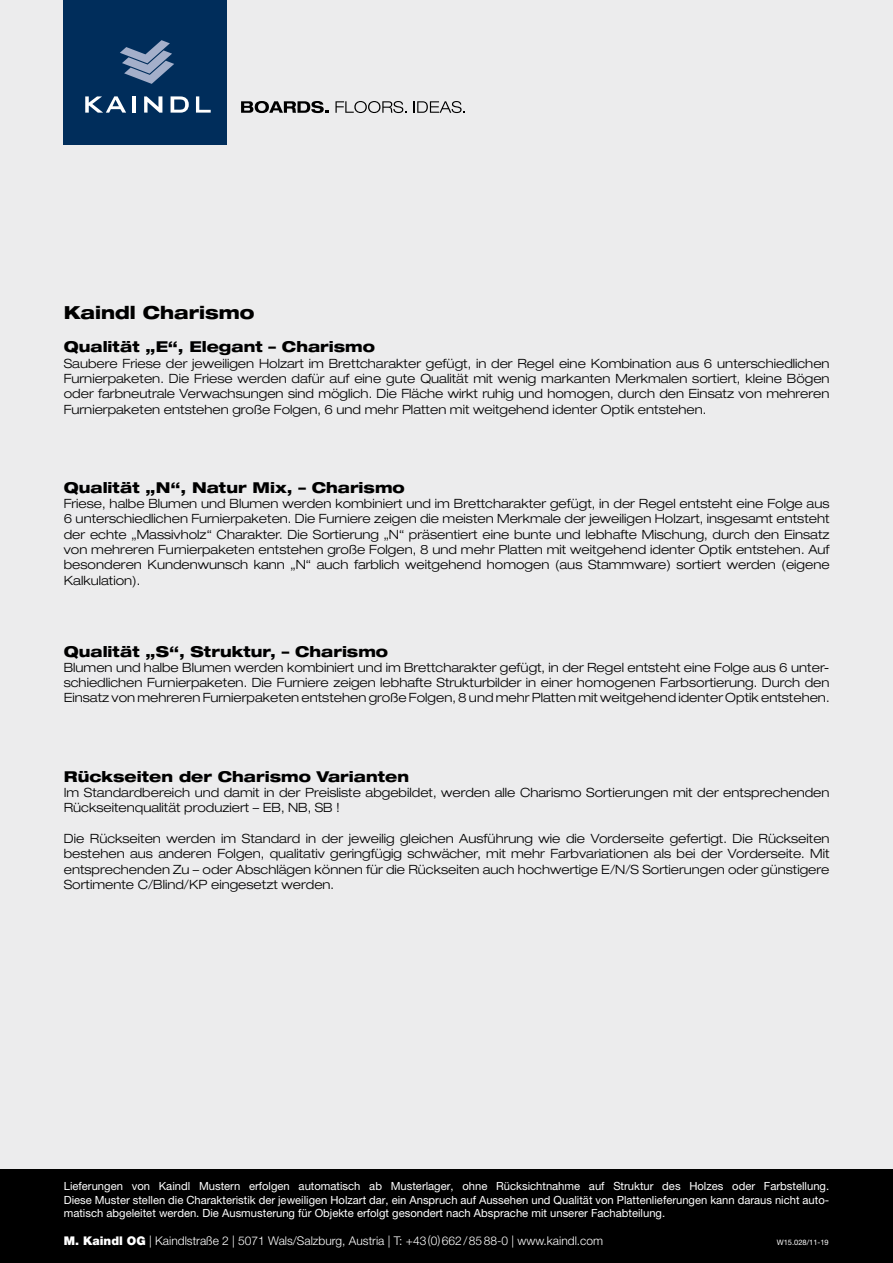
<style>
.page{position:relative;width:893px;height:1263px;background:#ececed}
.page>*{position:absolute;margin:0;border:0;box-sizing:border-box;transform-origin:0 0}
.t1{font:800 expanded 18px "Helvetica Neue LT Pro";color:#000}
.t2{font:800 expanded 15px "Helvetica Neue LT Pro";color:#000}
.t3{font:300 expanded 12.75px/15.3px "Helvetica Neue LT Pro";color:#000;text-align:justify}
.t4{font:300 12px "Helvetica Neue LT Pro";color:#fff}
.t5{font:11.25px/13.5px "Helvetica Neue LT Pro";color:#fff;text-align:justify}
.t6{font:7.5px "Helvetica Neue LT Pro";color:#fff}
.s1{font-weight:900}
</style>
<div class="page">
<svg style="left:241px;top:101px;width:88px;height:12px"></svg>
<svg style="left:335px;top:101px;width:72px;height:12px"></svg>
<svg style="left:414px;top:101px;width:51px;height:12px"></svg>
<div style="left:64px;top:0;width:163px;height:145px;background:#002d5b"></div>
<svg style="left:85px;top:96px;width:41px;height:17px"></svg>
<svg style="left:144px;top:96px;width:18px;height:17px"></svg>
<svg style="left:171px;top:96px;width:18px;height:17px"></svg>
<svg style="left:196px;top:96px;width:15px;height:17px"></svg>
<hr style="left:132px;top:96px;width:3px;height:17px;background:#fff">
<svg style="left:120px;top:40px;width:54px;height:44px"></svg>
<div style="left:0;top:1169px;width:893px;height:94px;background:#000"></div>
<h1 class="t1" style="left:64px;top:301px;width:192px">Kaindl Charismo</h1>
<p class="t2" style="left:64px;top:337px;width:313px">Qualität „E“, Elegant – Charismo</p>
<p class="t3" style="left:64px;top:355px;width:767px">Saubere Friese der jeweiligen Holzart im Brettcharakter gefügt, in der Regel eine Kombination aus 6 unterschiedlichen Furnierpaketen. Die Friese werden dafür auf eine gute Qualität mit wenig markanten Merkmalen sortiert, kleine Bögen oder farbneutrale Verwachsungen sind möglich. Die Fläche wirkt ruhig und homogen, durch den Einsatz von mehreren Furnierpaketen entstehen große Folgen, 6 und mehr Platten mit weitgehend identer Optik entstehen.</p>
<p class="t2" style="left:64px;top:478px;width:342px">Qualität „N“, Natur Mix, – Charismo</p>
<p class="t3" style="left:64px;top:496px;width:767px">Friese, halbe Blumen und Blumen werden kombiniert und im Brettcharakter gefügt, in der Regel entsteht eine Folge aus 6 unterschiedlichen Furnierpaketen. Die Furniere zeigen die meisten Merkmale der jeweiligen Holzart, insgesamt entsteht der echte „Massivholz“ Charakter. Die Sortierung „N“ präsentiert eine bunte und lebhafte Mischung, durch den Einsatz von mehreren Furnierpaketen entstehen große Folgen, 8 und mehr Platten mit weitgehend identer Optik entstehen. Auf besonderen Kundenwunsch kann „N“ auch farblich weitgehend homogen (aus Stammware) sortiert werden (eigene Kalkulation).</p>
<p class="t2" style="left:64px;top:642px;width:326px">Qualität „S“, Struktur, – Charismo</p>
<p class="t3" style="left:64px;top:659px;width:767px">Blumen und halbe Blumen werden kombiniert und im Brettcharakter gefügt, in der Regel entsteht eine Folge aus 6 unter&shy;schiedlichen Furnierpaketen. Die Furniere zeigen lebhafte Strukturbilder in einer homogenen Farbsortierung. Durch den Einsatz von mehreren Furnierpaketen entstehen große Folgen, 8 und mehr Platten mit weitgehend identer Optik entstehen.</p>
<p class="t2" style="left:64px;top:767px;width:347px">Rückseiten der Charismo Varianten</p>
<p class="t3" style="left:64px;top:785px;width:767px">Im Standardbereich und damit in der Preisliste abgebildet, werden alle Charismo Sortierungen mit der entsprechenden<br>Rückseitenqualität produziert – EB, NB, SB !</p>
<p class="t3" style="left:64px;top:830px;width:767px">Die Rückseiten werden im Standard in der jeweilig gleichen Ausführung wie die Vorderseite gefertigt. Die Rückseiten bestehen aus anderen Folgen, qualitativ geringfügig schwächer, mit mehr Farbvariationen als bei der Vorderseite. Mit entsprechenden Zu – oder Abschlägen können für die Rückseiten auch hochwertige E/N/S Sortierungen oder günstigere Sortimente C/Blind/KP eingesetzt werden.</p>
<p class="t5" style="left:64px;top:1179px;width:767px">Lieferungen von Kaindl Mustern erfolgen automatisch ab Musterlager, ohne Rücksichtnahme auf Struktur des Holzes oder Farbstellung.<br>Diese Muster stellen die Charakteristik der jeweiligen Holzart dar, ein Anspruch auf Aussehen und Qualität von Plattenlieferungen kann daraus nicht auto&shy;matisch abgeleitet werden. Die Ausmusterung für Objekte erfolgt gesondert nach Absprache mit unserer Fachabteilung.</p>
<p class="t6" style="left:777px;top:1238px;width:53px">W15.028/11-19</p>
<p class="t4" style="left:64px;top:1233px;width:541px"><span class="s1">M. Kaindl OG</span> | Kaindlstraße 2 | 5071 Wals/Salzburg, Austria | T: +43(0)662/8588-0 | www.kaindl.com</p>
</div>
